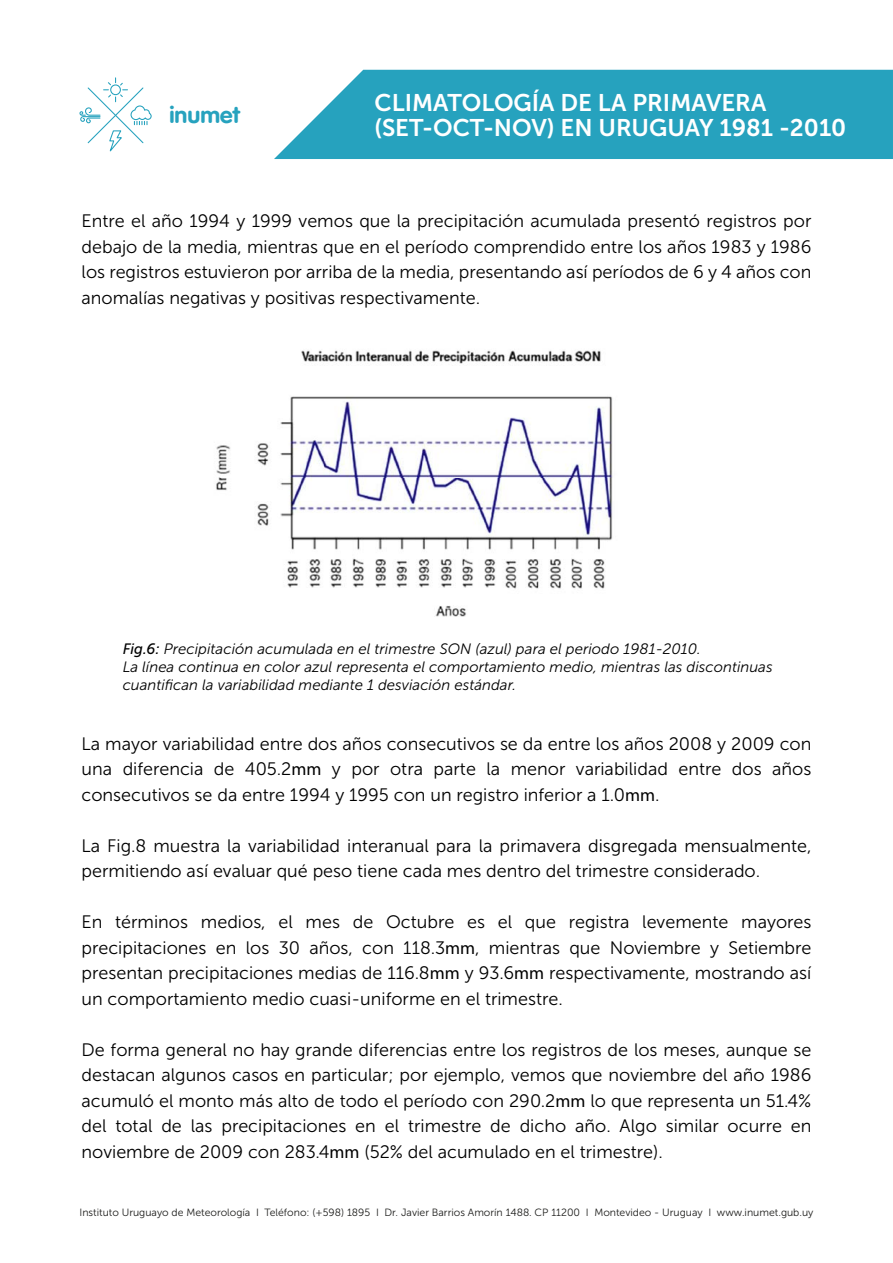
<style>
.page{position:relative;width:893px;height:1263px;background:#fff}
.page>*{position:absolute;margin:0;border:0;box-sizing:border-box;transform-origin:0 0}
.t1{font:24px/25.2px "Museo Sans 700";color:#fff}
.t2{font:23.25px "VAG Rounded Bold";color:#26a2be}
.t3{font:18px/25.5px "Museo Sans 300";color:#000;text-align:justify}
.t4{font:italic 15px/18px "Museo Sans 300";color:#000}
.t5{font:10.5px "Museo Sans 300";color:#1d1d1b}
.s1{font-family:"Museo Sans 500"}
.s2{font-family:"Myriad Pro"}
</style>
<div class="page">
<svg style="left:274px;top:70px;width:619px;height:89px;background:#35a8c2"></svg>
<svg style="left:79px;top:78px;width:73px;height:74px"></svg>
<img style="left:216px;top:350px;width:397px;height:267px">
<p class="t2" style="left:169px;top:101px;width:72px">inumet</p>
<h1 class="t1" style="left:375px;top:90px;width:473px">CLIMATOLOGÍA DE LA PRIMAVERA (SET-OCT-NOV) EN URUGUAY 1981 -2010</h1>
<p class="t3" style="left:82px;top:208px;width:731px">Entre el año 1994 y 1999 vemos que la precipitación acumulada presentó registros por debajo de la media, mientras que en el período comprendido entre los años 1983 y 1986 los registros estuvieron por arriba de la media, presentando así períodos de 6 y 4 años con anomalías negativas y positivas respectivamente.</p>
<p class="t4" style="left:123px;top:640px;width:651px"><span class="s1">Fig.6:</span> Precipitación acumulada en el trimestre SON (azul) para el periodo 1981-2010.<br>La línea continua en color azul representa el comportamiento medio, mientras las discontinuas cuantifican la variabilidad mediante 1 desviación estándar.</p>
<p class="t3" style="left:82px;top:731px;width:731px">La mayor variabilidad entre dos años consecutivos se da entre los años 2008 y 2009 con una diferencia de 405.2<span class="s2">mm</span> y por otra parte la menor variabilidad entre dos años consecutivos se da entre 1994 y 1995 con un registro inferior a 1.0<span class="s2">mm</span>.</p>
<p class="t3" style="left:82px;top:833px;width:731px">La Fig.8 muestra la variabilidad interanual para la primavera disgregada mensualmente, permitiendo así evaluar qué peso tiene cada mes dentro del trimestre considerado.</p>
<p class="t3" style="left:82px;top:909px;width:731px">En términos medios, el mes de Octubre es el que registra levemente mayores precipitaciones en los 30 años, con 118.3<span class="s2">mm</span>, mientras que Noviembre y Setiembre presentan precipitaciones medias de 116.8<span class="s2">mm</span> y 93.6<span class="s2">mm</span> respectivamente, mostrando así un comportamiento medio cuasi-uniforme en el trimestre.</p>
<p class="t3" style="left:82px;top:1037px;width:731px">De forma general no hay grande diferencias entre los registros de los meses, aunque se destacan algunos casos en particular; por ejemplo, vemos que noviembre del año 1986 acumuló el monto más alto de todo el período con 290.2<span class="s2">mm</span> lo que representa un 51.4% del total de las precipitaciones en el trimestre de dicho año. Algo similar ocurre en noviembre de 2009 con 283.4<span class="s2">mm</span> (52% del acumulado en el trimestre).</p>
<p class="t5" style="left:80px;top:1206px;width:735px">Instituto Uruguayo de Meteorología I Teléfono: (+598) 1895 I Dr. Javier Barrios Amorín 1488. CP 11200 I Montevideo - Uruguay I www.inumet.gub.uy</p>
</div>
